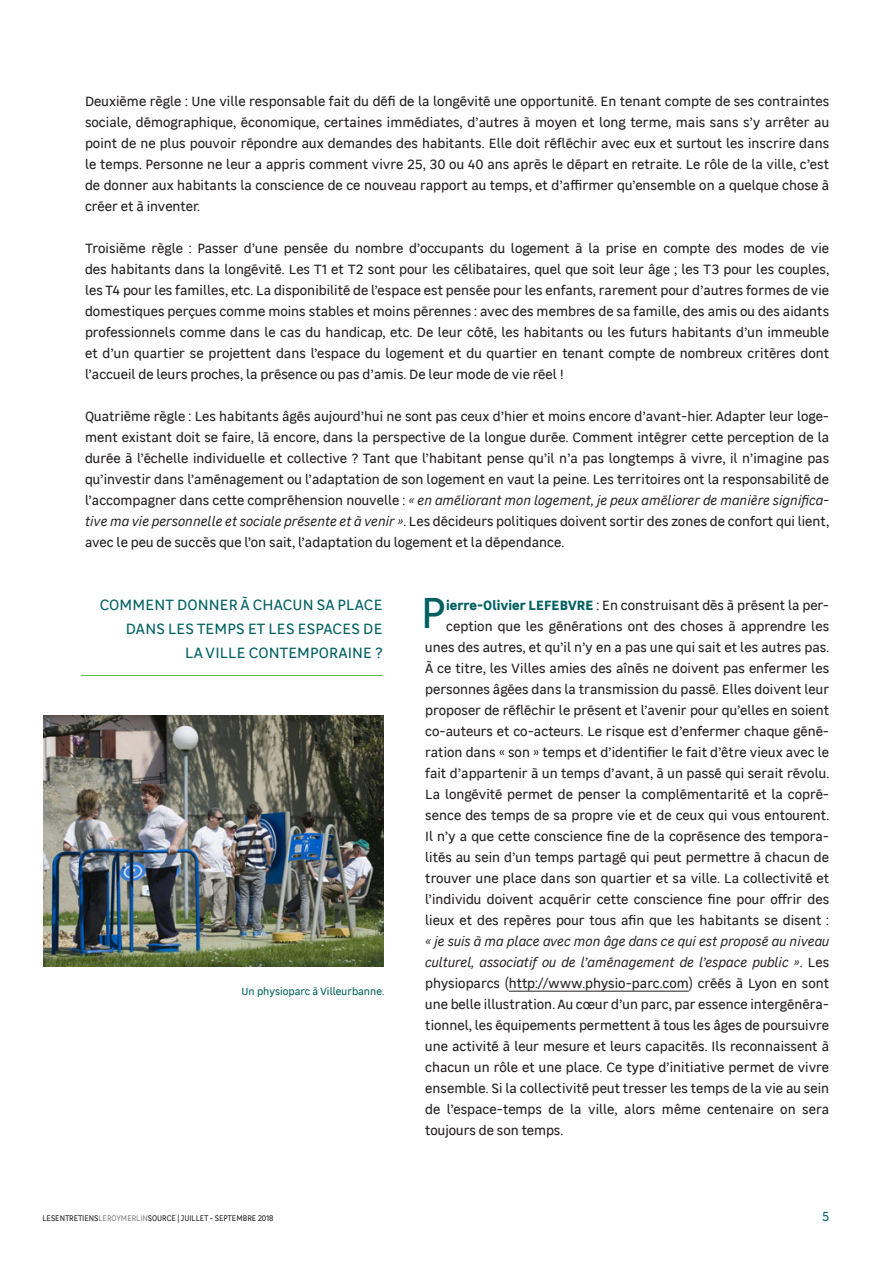
<style>
.page{position:relative;width:893px;height:1263px;background:#fff}
.page>*{position:absolute;margin:0;border:0;box-sizing:border-box;transform-origin:0 0}
.Réponse_texte_couran{font:43.65px "Leroy Merlin Sans";color:#006061}
.Question{font:15px/24px "Leroy Merlin Sans";letter-spacing:.01em;color:#006061;text-align:right}
.Paragraphe_texte_cou{font:13.5px/21px "Leroy Merlin Sans";color:#231f20;text-align:justify}
.Réponse_texte_couran-2{font:13.5px "Leroy Merlin Sans";color:#231f20}
.Réponse_texte_couran-3{font:italic 13.5px "Leroy Merlin Sans";color:#231f20}
.t1{font:13.2px "Leroy Merlin Sans";color:#006061;scale:.91 1}
.notes_bas_de_page{font:10.5px "Leroy Merlin Sans";color:#006061}
.t2{font:8.25px "Leroy Merlin Sans";letter-spacing:-.01em;color:#231f20;scale:.91 1}
.s1{font-style:italic}
.s2{font-weight:700;color:#006061}
.s3{font-style:normal}
.s4{color:#808285}
</style>
<div class="page">
<hr style="left:509px;top:991px;width:180px;height:1px;background:#231f20">
<hr style="left:81px;top:675px;width:302px;height:1px;background:#60bb46">
<img style="left:44px;top:715px;width:340px;height:251px">
<p class="Paragraphe_texte_cou" style="left:85px;top:90px;width:746px">Deuxième règle : Une ville responsable fait du défi de la longévité une opportunité. En tenant compte de ses contraintes sociale, démographique, économique, certaines immédiates, d’autres à moyen et long terme, mais sans s’y arrêter au point de ne plus pouvoir répondre aux demandes des habitants. Elle doit réfléchir avec eux et surtout les inscrire dans le temps. Personne ne leur a appris comment vivre 25, 30 ou 40 ans après le départ en retraite. Le rôle de la ville, c’est de donner aux habitants la conscience de ce nouveau rapport au temps, et d’affirmer qu’ensemble on a quelque chose à créer et à inventer.</p>
<p class="Paragraphe_texte_cou" style="left:85px;top:237px;width:746px">Troisième règle : Passer d’une pensée du nombre d’occupants du logement à la prise en compte des modes de vie des habitants dans la longévité. Les T1 et T2 sont pour les célibataires, quel que soit leur âge ; les T3 pour les couples, les T4 pour les familles, etc. La disponibilité de l’espace est pensée pour les enfants, rarement pour d’autres formes de vie domestiques perçues comme moins stables et moins pérennes : avec des membres de sa famille, des amis ou des aidants professionnels comme dans le cas du handicap, etc. De leur côté, les habitants ou les futurs habitants d’un immeuble et d’un quartier se projettent dans l’espace du logement et du quartier en tenant compte de nombreux critères dont l’accueil de leurs proches, la présence ou pas d’amis. De leur mode de vie réel !</p>
<p class="Paragraphe_texte_cou" style="left:85px;top:405px;width:746px">Quatrième règle : Les habitants âgés aujourd’hui ne sont pas ceux d’hier et moins encore d’avant-hier. Adapter leur loge&shy;ment existant doit se faire, là encore, dans la perspective de la longue durée. Comment intégrer cette perception de la durée à l’échelle individuelle et collective ? Tant que l’habitant pense qu’il n’a pas longtemps à vivre, il n’imagine pas qu’investir dans l’aménagement ou l’adaptation de son logement en vaut la peine. Les territoires ont la responsabilité de l’accompagner dans cette compréhension nouvelle : <span class="s1">« en améliorant mon logement, je peux améliorer de manière significa&shy;tive ma vie personnelle et sociale présente et à venir »</span>. Les décideurs politiques doivent sortir des zones de confort qui lient, avec le peu de succès que l’on sait, l’adaptation du logement et la dépendance.</p>
<p class="Question" style="left:100px;top:592px;width:284px">COMMENT DONNER À CHACUN SA PLACE<br>DANS LES TEMPS ET LES ESPACES DE<br>LA VILLE CONTEMPORAINE ?</p>
<p class="notes_bas_de_page" style="left:242px;top:983px;width:144px">Un physioparc à Villeurbanne.</p>
<p class="Réponse_texte_couran" style="left:421px;top:581px;width:27px">P</p>
<p class="Réponse_texte_couran-2" style="left:446px;top:596px;width:384px"><span class="s2">ierre-Olivier LEFEBVRE</span> : En construisant dès à présent la per-</p>
<p class="Réponse_texte_couran-2" style="left:446px;top:617px;width:384px">ception que les générations ont des choses à apprendre les</p>
<p class="Réponse_texte_couran-2" style="left:425px;top:638px;width:405px">unes des autres, et qu’il n’y en a pas une qui sait et les autres pas.</p>
<p class="Réponse_texte_couran-2" style="left:425px;top:659px;width:405px">À ce titre, les Villes amies des aînés ne doivent pas enfermer les</p>
<p class="Réponse_texte_couran-2" style="left:425px;top:680px;width:405px">personnes âgées dans la transmission du passé. Elles doivent leur</p>
<p class="Réponse_texte_couran-2" style="left:425px;top:701px;width:405px">proposer de réfléchir le présent et l’avenir pour qu’elles en soient</p>
<p class="Réponse_texte_couran-2" style="left:425px;top:722px;width:405px">co-auteurs et co-acteurs. Le risque est d’enfermer chaque géné-</p>
<p class="Réponse_texte_couran-2" style="left:425px;top:743px;width:405px">ration dans « son » temps et d’identifier le fait d’être vieux avec le</p>
<p class="Réponse_texte_couran-2" style="left:425px;top:764px;width:405px">fait d’appartenir à un temps d’avant, à un passé qui serait révolu.</p>
<p class="Réponse_texte_couran-2" style="left:425px;top:785px;width:405px">La longévité permet de penser la complémentarité et la copré-</p>
<p class="Réponse_texte_couran-2" style="left:425px;top:806px;width:405px">sence des temps de sa propre vie et de ceux qui vous entourent.</p>
<p class="Réponse_texte_couran-2" style="left:425px;top:827px;width:405px">Il n’y a que cette conscience fine de la coprésence des tempora-</p>
<p class="Réponse_texte_couran-2" style="left:425px;top:848px;width:405px">lités au sein d’un temps partagé qui peut permettre à chacun de</p>
<p class="Réponse_texte_couran-2" style="left:425px;top:869px;width:405px">trouver une place dans son quartier et sa ville. La collectivité et</p>
<p class="Réponse_texte_couran-2" style="left:425px;top:890px;width:405px">l’individu doivent acquérir cette conscience fine pour offrir des</p>
<p class="Réponse_texte_couran-2" style="left:425px;top:911px;width:405px">lieux et des repères pour tous afin que les habitants se disent :</p>
<p class="Réponse_texte_couran-3" style="left:425px;top:932px;width:405px">« je suis à ma place avec mon âge dans ce qui est proposé au niveau</p>
<p class="Réponse_texte_couran-3" style="left:425px;top:953px;width:405px">culturel, associatif ou de l’aménagement de l’espace public »<span class="s3">. Les</span></p>
<p class="Réponse_texte_couran-2" style="left:425px;top:974px;width:405px">physioparcs (http://www.physio-parc.com) créés à Lyon en sont</p>
<p class="Réponse_texte_couran-2" style="left:425px;top:995px;width:405px">une belle illustration. Au cœur d’un parc, par essence intergénéra-</p>
<p class="Réponse_texte_couran-2" style="left:425px;top:1016px;width:405px">tionnel, les équipements permettent à tous les âges de poursuivre</p>
<p class="Réponse_texte_couran-2" style="left:425px;top:1037px;width:405px">une activité à leur mesure et leurs capacités. Ils reconnaissent à</p>
<p class="Réponse_texte_couran-2" style="left:425px;top:1058px;width:405px">chacun un rôle et une place. Ce type d’initiative permet de vivre</p>
<p class="Réponse_texte_couran-2" style="left:425px;top:1079px;width:405px">ensemble. Si la collectivité peut tresser les temps de la vie au sein</p>
<p class="Réponse_texte_couran-2" style="left:425px;top:1100px;width:405px">de l’espace-temps de la ville, alors même centenaire on sera</p>
<p class="Réponse_texte_couran-2" style="left:425px;top:1121px;width:140px">toujours de son temps.</p>
<p class="t2" style="left:42px;top:1212px;width:255px">LESENTRETIENS<span class="s4">LEROYMERLIN</span>SOURCE | JUILLET - SEPTEMBRE 2018</p>
<p class="t1" style="left:822px;top:1206px;width:9px">5</p>
</div>
